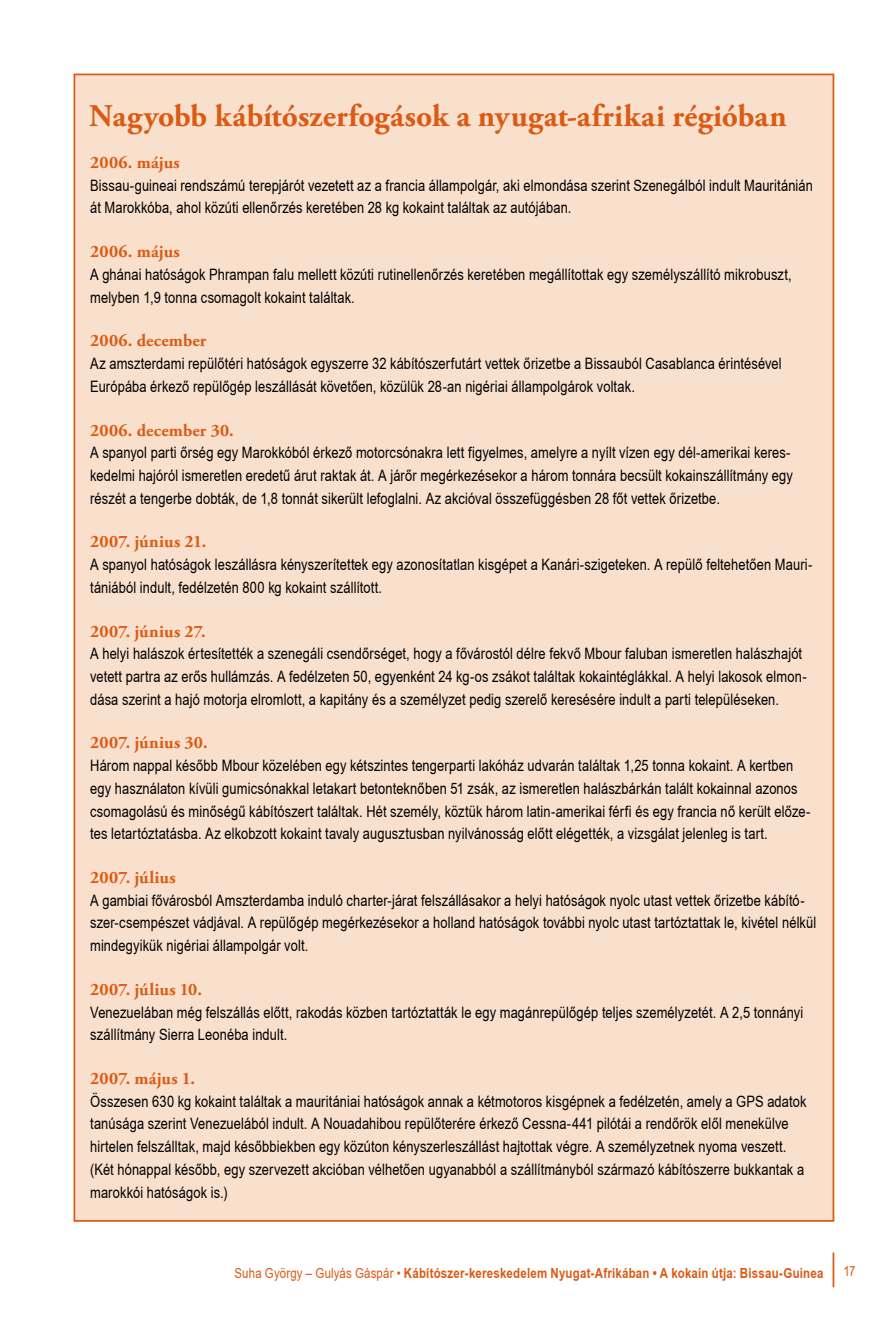
<style>
.page{position:relative;width:893px;height:1340px;background:#fff}
.page>*{position:absolute;margin:0;border:0;box-sizing:border-box;transform-origin:0 0}
.t1{font:700 31.5px "Adobe Garamond Pro";letter-spacing:.005em;color:#db5b14}
.t2{font:700 17.5px "Adobe Garamond Pro";letter-spacing:.01em;color:#db5b14}
.t3{font:15.75px/22.8px "Arial Narrow Hu Normal";letter-spacing:.005em;color:#000}
.t4{font:700 14px "Arial Narrow Hu";letter-spacing:.015em;color:#db5b14}
.t5{font:14px "Arial Narrow Hu Normal";color:#db5b14}
.s1{font-family:"Arial Narrow Hu Normal";font-weight:400}
</style>
<div class="page">
<hr style="left:833px;top:1252px;width:1px;height:35px;background:#db5b14">
<div style="left:74px;top:74px;width:759px;height:1146px;background:#f9e0cd"></div>
<h1 class="t1" style="left:89px;top:98px;width:699px">Nagyobb kábítószerfogások a nyugat-afrikai régióban</h1>
<p class="t2" style="left:90px;top:152px;width:91px">2006. május</p>
<p class="t3" style="left:90px;top:173px;width:724px">Bissau-guineai rendszámú terepjárót vezetett az a francia állampolgár, aki elmondása szerint Szenegálból indult Mauritánián át Marokkóba, ahol közúti ellenőrzés keretében 28 kg kokaint találtak az autójában.</p>
<p class="t2" style="left:90px;top:241px;width:91px">2006. május</p>
<p class="t3" style="left:90px;top:262px;width:703px">A ghánai hatóságok Phrampan falu mellett közúti rutinellenőrzés keretében megállítottak egy személyszállító mikrobuszt, melyben 1,9 tonna csomagolt kokaint találtak.</p>
<p class="t2" style="left:90px;top:330px;width:118px">2006. december</p>
<p class="t3" style="left:90px;top:351px;width:693px">Az amszterdami repülőtéri hatóságok egyszerre 32 kábítószerfutárt vettek őrizetbe a Bissauból Casablanca érintésével<br>Európába érkező repülőgép leszállását követően, közülük 28-an nigériai állampolgárok voltak.</p>
<p class="t2" style="left:90px;top:420px;width:145px">2006. december 30.</p>
<p class="t3" style="left:90px;top:441px;width:704px">A spanyol parti őrség egy Marokkóból érkező motorcsónakra lett figyelmes, amelyre a nyílt vízen egy dél-amerikai keres&shy;kedelmi hajóról ismeretlen eredetű árut raktak át. A járőr megérkezésekor a három tonnára becsült kokainszállítmány egy részét a tengerbe dobták, de 1,8 tonnát sikerült lefoglalni. Az akcióval összefüggésben 28 főt vettek őrizetbe.</p>
<p class="t2" style="left:90px;top:531px;width:118px">2007. június 21.</p>
<p class="t3" style="left:90px;top:552px;width:724px">A spanyol hatóságok leszállásra kényszerítettek egy azonosítatlan kisgépet a Kanári-szigeteken. A repülő feltehetően Mauri&shy;tániából indult, fedélzetén 800 kg kokaint szállított.</p>
<p class="t2" style="left:90px;top:621px;width:117px">2007. június 27.</p>
<p class="t3" style="left:90px;top:641px;width:718px">A helyi halászok értesítették a szenegáli csendőrséget, hogy a fővárostól délre fekvő Mbour faluban ismeretlen halászhajót vetett partra az erős hullámzás. A fedélzeten 50, egyenként 24 kg-os zsákot találtak kokaintéglákkal. A helyi lakosok elmon&shy;dása szerint a hajó motorja elromlott, a kapitány és a személyzet pedig szerelő keresésére indult a parti településeken.</p>
<p class="t2" style="left:90px;top:732px;width:119px">2007. június 30.</p>
<p class="t3" style="left:90px;top:753px;width:722px">Három nappal később Mbour közelében egy kétszintes tengerparti lakóház udvarán találtak 1,25 tonna kokaint. A kertben egy használaton kívüli gumicsónakkal letakart betonteknőben 51 zsák, az ismeretlen halászbárkán talált kokainnal azonos csomagolású és minőségű kábítószert találtak. Hét személy, köztük három latin-amerikai férfi és egy francia nő került előze&shy;tes letartóztatásba. Az elkobzott kokaint tavaly augusztusban nyilvánosság előtt elégették, a vizsgálat jelenleg is tart.</p>
<p class="t2" style="left:90px;top:867px;width:87px">2007. július</p>
<p class="t3" style="left:90px;top:888px;width:728px">A gambiai fővárosból Amszterdamba induló charter-járat felszállásakor a helyi hatóságok nyolc utast vettek őrizetbe kábító&shy;szer-csempészet vádjával. A repülőgép megérkezésekor a holland hatóságok további nyolc utast tartóztattak le, kivétel nélkül mindegyikük nigériai állampolgár volt.</p>
<p class="t2" style="left:90px;top:979px;width:113px">2007. július 10.</p>
<p class="t3" style="left:90px;top:1000px;width:714px">Venezuelában még felszállás előtt, rakodás közben tartóztatták le egy magánrepülőgép teljes személyzetét. A 2,5 tonnányi szállítmány Sierra Leonéba indult.</p>
<p class="t2" style="left:90px;top:1068px;width:107px">2007. május 1.</p>
<p class="t3" style="left:90px;top:1089px;width:718px">Összesen 630 kg kokaint találtak a mauritániai hatóságok annak a kétmotoros kisgépnek a fedélzetén, amely a GPS adatok tanúsága szerint Venezuelából indult. A Nouadahibou repülőterére érkező Cessna-441 pilótái a rendőrök elől menekülve hirtelen felszálltak, majd későbbiekben egy közúton kényszerleszállást hajtottak végre. A személyzetnek nyoma veszett. (Két hónappal később, egy szervezett akcióban vélhetően ugyanabból a szállítmányból származó kábítószerre bukkantak a marokkói hatóságok is.)</p>
<p class="t4" style="left:234px;top:1262px;width:591px"><span class="s1">Suha György – Gulyás Gáspár •</span> Kábítószer-kereskedelem Nyugat-Afrikában • A kokain útja: Bissau-Guinea</p>
<p class="t5" style="left:843px;top:1260px;width:14px">17</p>
</div>
